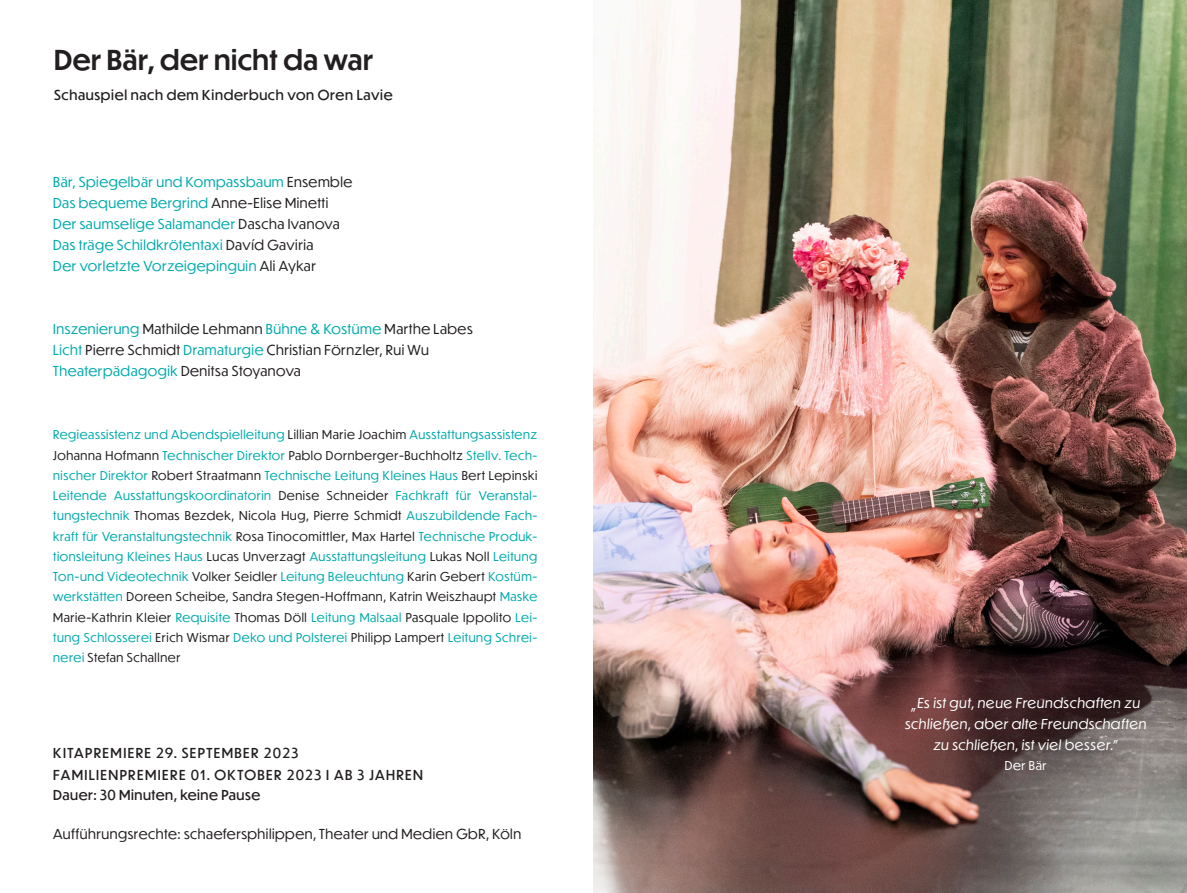
<style>
.page{position:relative;width:1187px;height:893px;background:#fff}
.page>*{position:absolute;margin:0;border:0;box-sizing:border-box;transform-origin:0 0}
.t1{font:500 27px "Dunbar Tall";letter-spacing:.02em;color:#231f20}
.t2{font:13.5px/21px "Dunbar Tall";letter-spacing:.04em;color:#231f20}
.t3{font:13.5px/21px "Dunbar Tall";letter-spacing:.04em;color:#00aaad}
.t4{font:italic 13.5px/21px "Dunbar Tall";letter-spacing:.04em;color:#fff;text-align:center}
.t5{font:13.5px/22.5px "Dunbar Tall";letter-spacing:.1em;color:#231f20}
.t6{font:13.5px "Dunbar Tall";letter-spacing:.065em;color:#231f20}
.t7{font:13.5px "Dunbar Tall";letter-spacing:.04em;color:#231f20}
.t8{font:12px/20.2px "Dunbar Tall";letter-spacing:.05em;color:#00aaad;text-align:justify}
.t9{font:12px "Dunbar Tall";letter-spacing:.05em;color:#fff}
.s1{color:#231f20}
.s2{color:#00aaad}
</style>
<div class="page">
<img style="left:593px;top:0;width:593px;height:893px">
<h1 class="t1" style="left:54px;top:40px;width:320px">Der Bär, der nicht da war</h1>
<p class="t6" style="left:54px;top:85px;width:340px">Schauspiel nach dem Kinderbuch von Oren Lavie</p>
<p class="t3" style="left:53px;top:171px;width:301px">Bär, Spiegelbär und Kompassbaum <span class="s1">Ensemble </span>Das bequeme Bergrind <span class="s1">Anne-Elise Minetti </span>Der saumselige Salamander <span class="s1">Dascha Ivanova </span>Das träge Schildkrötentaxi <span class="s1">Davíd Gaviria<br></span>Der vorletzte Vorzeigepinguin <span class="s1">Ali Aykar</span></p>
<p class="t2" style="left:53px;top:318px;width:421px"><span class="s2">Inszenierung</span> Mathilde Lehmann <span class="s2">Bühne &amp; Kostüme</span> Marthe Labes<br><span class="s2">Licht</span> Pierre Schmidt <span class="s2">Dramaturgie</span> Christian Förnzler, Rui Wu<br><span class="s2">Theaterpädagogik</span> Denitsa Stoyanova</p>
<p class="t8" style="left:53px;top:424px;width:485px">Regieassistenz und Abendspielleitung <span class="s1">Lillian Marie Joachim</span> Ausstattungsassistenz <span class="s1">Johanna Hofmann</span> Technischer Direktor <span class="s1">Pablo Dornberger-Buchholtz</span> Stellv. Tech&shy;nischer Direktor <span class="s1">Robert Straatmann</span> Technische Leitung Kleines Haus <span class="s1">Bert Lepinski </span>Leitende Ausstattungskoordinatorin <span class="s1">Denise Schneider</span> Fachkraft für Veranstal&shy;tungstechnik <span class="s1">Thomas Bezdek, Nicola Hug, Pierre Schmidt</span> Auszubildende Fach&shy;kraft für Veranstaltungstechnik <span class="s1">Rosa Tinocomittler, Max Hartel</span> Technische Produk&shy;tionsleitung Kleines Haus <span class="s1">Lucas Unverzagt</span> Ausstattungsleitung <span class="s1">Lukas Noll</span> Leitung Ton-und Videotechnik <span class="s1">Volker Seidler</span> Leitung Beleuchtung <span class="s1">Karin Gebert</span> Kostüm&shy;werkstätten <span class="s1">Doreen Scheibe, Sandra Stegen-Hoffmann, Katrin Weiszhaupt</span> Maske <span class="s1">Marie-Kathrin Kleier</span> Requisite <span class="s1">Thomas Döll</span> Leitung Malsaal <span class="s1">Pasquale Ippolito</span> Lei&shy;tung Schlosserei <span class="s1">Erich Wismar</span> Deko und Polsterei <span class="s1">Philipp Lampert</span> Leitung Schrei&shy;nerei <span class="s1">Stefan Schallner</span></p>
<p class="t5" style="left:53px;top:741px;width:371px">KITAPREMIERE 29. SEPTEMBER 2023<br>FAMILIENPREMIERE 01. OKTOBER 2023 I AB 3 JAHREN</p>
<p class="t7" style="left:53px;top:785px;width:209px">Dauer: 30 Minuten, keine Pause</p>
<p class="t2" style="left:53px;top:823px;width:469px">Aufführungsrechte: schaefersphilippen, Theater und Medien GbR, Köln</p>
<p class="t4" style="left:904px;top:692px;width:243px">„Es ist gut, neue Freundschaften zu schließen, aber alte Freundschaften zu schließen, ist viel besser.”</p>
<p class="t9" style="left:1004px;top:757px;width:43px">Der Bär</p>
</div>
